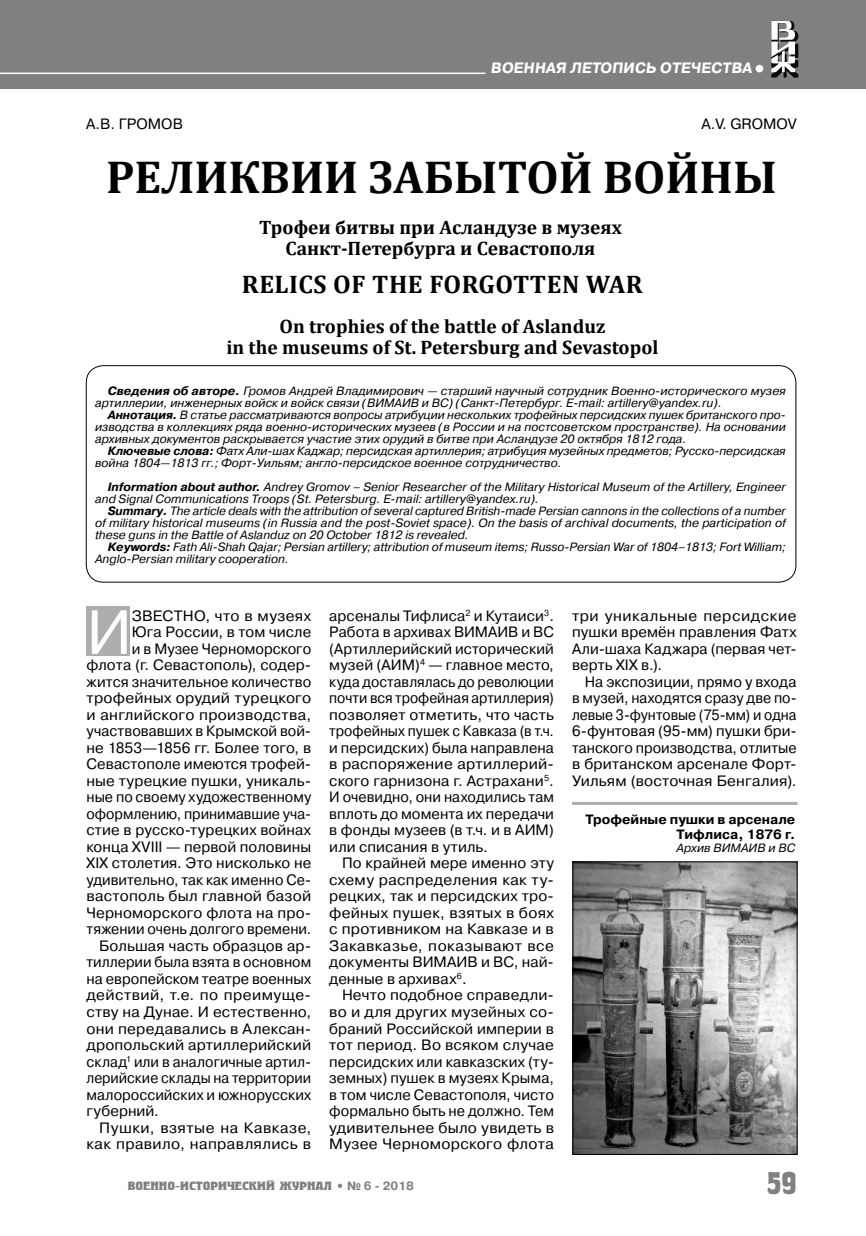
<style>
.page{position:relative;width:866px;height:1236px;background:#fff}
.page>*{position:absolute;margin:0;border:0;box-sizing:border-box;transform-origin:0 0}
.t1{font:62.1px "Pragmatica C";color:#fff}
.t2{font:700 46.5px "Cambria";color:#000}
.t3{font:700 31.5px "Herold C";color:#808080}
.t4{font:700 25.5px "Cambria";letter-spacing:.02em;color:#000}
.t5{font:700 19.5px/21px "Cambria";color:#000;text-align:center}
.t6{font:15px/16.5px "Pragmatica C";letter-spacing:.005em;color:#000;text-align:justify}
.t7{font:15px "Pragmatica C";letter-spacing:.005em;color:#000;scale:.96 1}
.t8{font:15px "Pragmatica C";letter-spacing:.005em;color:#000;scale:.94 1}
.t9{font:15px "Pragmatica C";letter-spacing:.005em;color:#000;scale:.95 1}
.t10{font:700 15px "Pragmatica C";color:#fff}
.t11{font:15px "Pragmatica C";letter-spacing:.025em;color:#000}
.t12{font:15px "Pragmatica C";letter-spacing:.035em;color:#000}
.t13{font:700 13.5px/15px "Pragmatica C";color:#000;text-align:right}
.t14{font:italic 12px/12px "Pragmatica C";color:#000}
.t15{font:700 12px "Herold C";color:#808080;scale:1.2 1}
.s1{font-weight:700}
.s2{font-family:"Pragmatica C"}
</style>
<div class="page">
<div style="left:0;top:0;width:866px;height:88px;background:#808080"></div>
<div style="left:755px;top:65px;width:8px;height:7px;background:#fff;border-radius:50%"></div>
<svg style="left:771px;top:21px;width:27px;height:57px"></svg>
<div style="left:86px;top:606px;width:44px;height:49px;background:#adadad"></div>
<hr style="left:0;top:73px;width:485px;height:1px;background:#fff">
<div style="left:86px;top:365px;width:710px;height:217px;border:1px solid #000;border-radius:17px"></div>
<hr style="left:572px;top:802px;width:225px;height:3px;background:#adadad">
<img style="left:574px;top:863px;width:221px;height:289px">
<div style="left:572px;top:861px;width:225px;height:293px;border:1px solid #000"></div>
<p class="t10" style="left:490px;top:62px;width:263px">ВОЕННАЯ ЛЕТОПИСЬ ОТЕЧЕСТВА</p>
<p class="t6" style="left:86px;top:116px;width:98px">А.В. ГРОМОВ</p>
<p class="t6" style="left:701px;top:116px;width:97px">A.V. GROMOV</p>
<h2 class="t2" style="left:106px;top:148px;width:672px">РЕЛИКВИИ ЗАБЫТОЙ ВОЙНЫ</h2>
<h3 class="t5" style="left:259px;top:216px;width:364px">Трофеи битвы при Асландузе в музеях<br>Санкт-Петербурга и Севастополя</h3>
<h3 class="t4" style="left:242px;top:269px;width:402px">RELICS OF THE FORGOTTEN WAR</h3>
<h3 class="t5" style="left:226px;top:315px;width:433px">On trophies of the battle of Aslanduz<br>in the museums of St. Petersburg and Sevastopol</h3>
<p class="t14" style="left:95px;top:385px;width:692px;text-indent:13px"><span class="s1">Сведения об авторе.</span> Громов Андрей Владимирович — старший научный сотрудник Военно-исторического музея артиллерии, инженерных войск и войск связи (ВИМАИВ и ВС) (Санкт-Петербург. E-mail: artillery@yandex.ru).</p>
<p class="t14" style="left:95px;top:409px;width:692px;text-align:justify;text-indent:13px"><span class="s1">Аннотация.</span> В статье рассматриваются вопросы атрибуции нескольких трофейных персидских пушек британского про&shy;изводства в коллекциях ряда военно-исторических музеев (в России и на постсоветском пространстве). На основании архивных документов раскрывается участие этих орудий в битве при Асландузе 20 октября 1812 года.</p>
<p class="t14" style="left:95px;top:445px;width:692px;text-indent:13px"><span class="s1">Ключевые слова:</span> Фатх Али-шах Каджар; персидская артиллерия; атрибуция музейных предметов; Русско-персидская война 1804—1813 гг.; Форт-Уильям; англо-персидское военное сотрудничество.</p>
<p class="t14" style="left:95px;top:481px;width:692px;text-indent:13px"><span class="s1">Information about author.</span> Andrey Gromov – Senior Researcher of the Military Historical Museum of the Artillery, Engineer and Signal Communications Troops (St. Petersburg. E-mail: artillery@yandex.ru).</p>
<p class="t14" style="left:95px;top:505px;width:692px;text-align:justify;text-indent:13px"><span class="s1">Summary.</span> The article deals with the attribution of several captured British-made Persian cannons in the collections of a number of military historical museums (in Russia and the post-Soviet space). On the basis of archival documents, the participation of these guns in the Battle of Aslanduz on 20 October 1812 is revealed.</p>
<p class="t14" style="left:95px;top:541px;width:692px;text-indent:13px"><span class="s1">Keywords:</span> Fath Ali-Shah Qajar; Persian artillery; attribution of museum items; Russo-Persian War of 1804–1813; Fort William;<br>Anglo-Persian military cooperation.</p>
<h1 class="t1" style="left:86px;top:609px;width:47px">И</h1>
<p class="t6" style="left:132px;top:608px;width:181px">ЗВЕСТНО, что в музеях</p>
<p class="t6" style="left:132px;top:625px;width:181px">Юга России, в том числе</p>
<p class="t6" style="left:132px;top:641px;width:181px">и в Музее Черноморского</p>
<p class="t6" style="left:86px;top:658px;width:226px">флота (г. Севастополь), содер-</p>
<p class="t6" style="left:86px;top:674px;width:226px">жится значительное количество</p>
<p class="t6" style="left:86px;top:691px;width:226px">трофейных орудий турецкого</p>
<p class="t6" style="left:86px;top:707px;width:226px">и английского производства,</p>
<p class="t6" style="left:86px;top:724px;width:226px">участвовавших в Крымской вой-</p>
<p class="t6" style="left:86px;top:740px;width:226px">не 1853—1856 гг. Более того, в</p>
<p class="t6" style="left:86px;top:757px;width:226px">Севастополе имеются трофей-</p>
<p class="t6" style="left:86px;top:773px;width:226px">ные турецкие пушки, уникаль-</p>
<p class="t7" style="left:86px;top:791px;width:235px">ные по своему художественному</p>
<p class="t9" style="left:86px;top:808px;width:238px">оформлению, принимавшие уча-</p>
<p class="t6" style="left:86px;top:823px;width:226px">стие в русско-турецких войнах</p>
<p class="t6" style="left:86px;top:839px;width:226px">конца XVIII — первой половины</p>
<p class="t6" style="left:86px;top:856px;width:226px">XIX столетия. Это нисколько не</p>
<p class="t7" style="left:86px;top:874px;width:236px">удивительно, так как именно Се-</p>
<p class="t6" style="left:86px;top:889px;width:226px">вастополь был главной базой</p>
<p class="t6" style="left:86px;top:905px;width:226px">Черноморского флота на про-</p>
<p class="t7" style="left:86px;top:923px;width:235px">тяжении очень долгого времени.</p>
<p class="t6" style="left:99px;top:938px;width:213px">Большая часть образцов ар-</p>
<p class="t7" style="left:86px;top:956px;width:235px">тиллерии была взята в основном</p>
<p class="t6" style="left:86px;top:971px;width:226px">на европейском театре военных</p>
<p class="t11" style="left:86px;top:989px;width:226px">действий, т.е. по преимуще-</p>
<p class="t6" style="left:86px;top:1004px;width:226px">ству на Дунае. И естественно,</p>
<p class="t6" style="left:86px;top:1021px;width:226px">они передавались в Алексан-</p>
<p class="t6" style="left:86px;top:1037px;width:226px">дропольский артиллерийский</p>
<p class="t7" style="left:86px;top:1055px;width:235px">склад<sup>1</sup> или в аналогичные артил-</p>
<p class="t8" style="left:86px;top:1072px;width:241px">лерийские склады на территории</p>
<p class="t7" style="left:86px;top:1088px;width:235px">малороссийских и южнорусских</p>
<p class="t6" style="left:86px;top:1103px;width:74px">губерний.</p>
<p class="t12" style="left:99px;top:1121px;width:213px">Пушки, взятые на Кавказе,</p>
<p class="t6" style="left:86px;top:1136px;width:226px">как правило, направлялись в</p>
<p class="t6" style="left:329px;top:608px;width:226px">арсеналы Тифлиса<sup>2</sup> и Кутаиси<sup>3</sup>.<br>Работа в архивах ВИМАИВ и ВС (Артиллерийский исторический музей (АИМ)<sup>4</sup> — главное место, куда доставлялась до революции почти вся трофейная артиллерия) позволяет отметить, что часть трофейных пушек с Кавказа (в т.ч. и персидских) была направлена в распоряжение артиллерий&shy;ского гарнизона г. Астрахани<sup>5</sup>.<br>И очевидно, они находились там вплоть до момента их передачи в фонды музеев (в т.ч. и в АИМ) или списания в утиль.</p>
<p class="t6" style="left:329px;top:856px;width:226px;text-indent:13px">По крайней мере именно эту схему распределения как ту&shy;рецких, так и персидских тро&shy;фейных пушек, взятых в боях с противником на Кавказе и в Закавказье, показывают все документы ВИМАИВ и ВС, най&shy;денные в архивах<sup>6</sup>.</p>
<p class="t6" style="left:329px;top:988px;width:226px;text-indent:13px">Нечто подобное справедли&shy;во и для других музейных со&shy;браний Российской империи в тот период. Во всяком случае персидских или кавказских (ту&shy;земных) пушек в музеях Крыма, в том числе Севастополя, чисто формально быть не должно. Тем удивительнее было увидеть в Музее Черноморского флота</p>
<p class="t6" style="left:572px;top:608px;width:226px">три уникальные персидские пушки времён правления Фатх Али-шаха Каджара (первая чет&shy;верть XIX в.).</p>
<p class="t6" style="left:572px;top:674px;width:226px;text-indent:13px">На экспозиции, прямо у входа в музей, находятся сразу две по&shy;левые 3-фунтовые (75-мм) и одна 6-фунтовая (95-мм) пушки бри&shy;танского производства, отлитые в британском арсенале Форт-Уильям (восточная Бенгалия).</p>
<p class="t13" style="left:585px;top:812px;width:211px">Трофейные пушки в арсенале<br>Тифлиса, 1876 г.</p>
<p class="t14" style="left:676px;top:843px;width:120px">Архив ВИМАИВ и ВС</p>
<p class="t15" style="left:128px;top:1179px;width:240px">ВОЕННО-ИСТОРИЧЕСКИЙ ЖУРНАЛ <span class="s2">• № 6 - 2018</span></p>
<h3 class="t3" style="left:766px;top:1164px;width:32px">59</h3>
</div>
